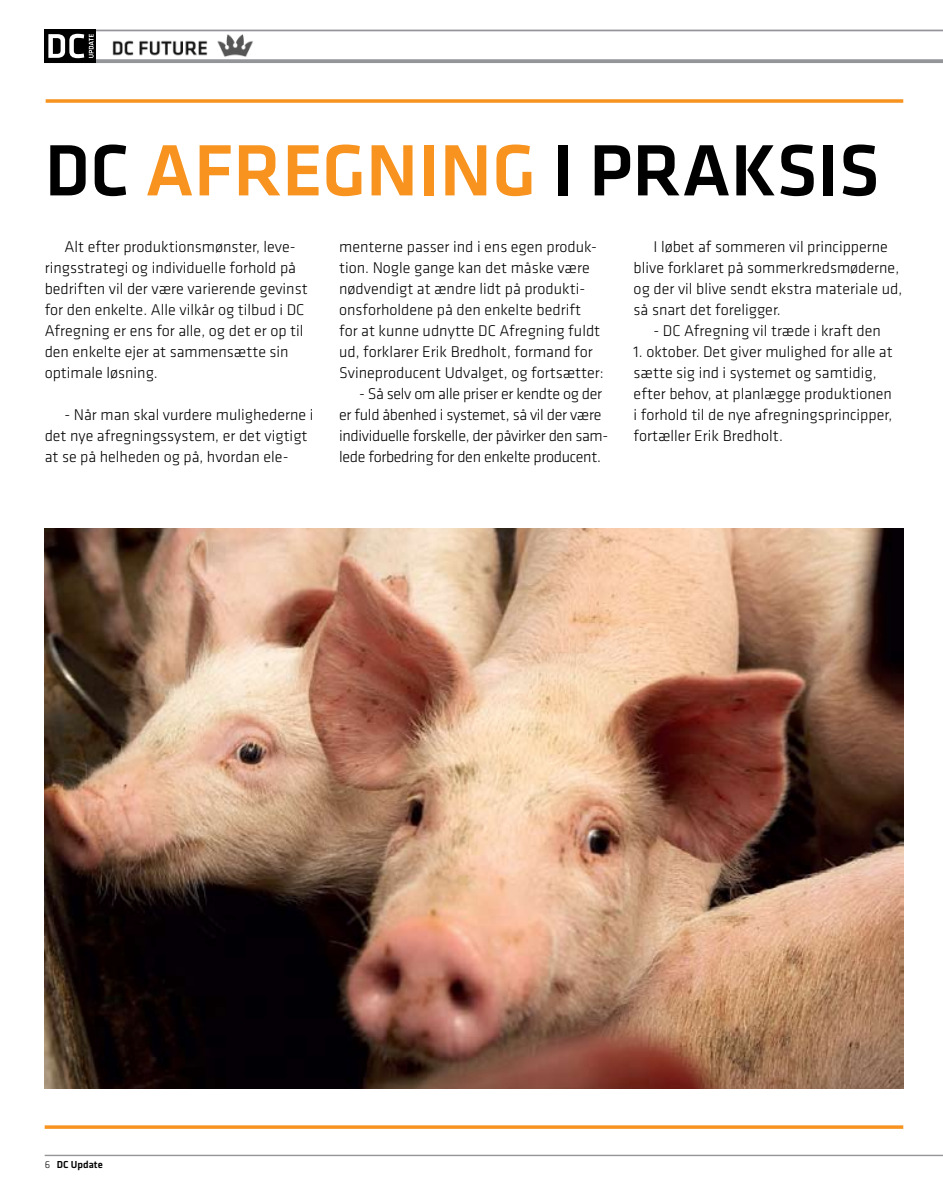
<style>
.page{position:relative;width:943px;height:1191px;background:#fff}
.page>*{position:absolute;margin:0;border:0;box-sizing:border-box;transform-origin:0 0}
.t1{font:500 75.25px "Klavika";color:#000}
.t2{font:300 16.1px/21px "Klavika";color:#000}
.t3{font:300 16.1px/21px "Klavika";letter-spacing:-.02em;color:#000}
.t4{font:500 10.5px "Klavika";color:#000}
.s1{color:#f7931e}
.s2{font-weight:300}
</style>
<div class="page">
<hr style="left:45px;top:1154px;width:898px;height:2px;background:#939598">
<hr style="left:45px;top:30px;width:898px;height:1px;background:#939598">
<hr style="left:45px;top:60px;width:898px;height:3px;background:#939598">
<div style="left:45px;top:30px;width:51px;height:33px;background:#000"></div>
<svg style="left:48px;top:34px;width:46px;height:24px"></svg>
<hr style="left:45px;top:1125px;width:858px;height:3px;background:#f7931e">
<img style="left:113px;top:34px;width:140px;height:23px">
<svg style="left:46px;top:99px;width:857px;height:4px;background:#f7a039"></svg>
<img style="left:45px;top:528px;width:858px;height:560px">
<h1 class="t1" style="left:45px;top:129px;width:829px">DC <span class="s1">AFREGNING</span> I PRAKSIS</h1>
<p class="t2" style="left:45px;top:236px;width:264px;text-indent:20px">Alt efter produktionsmønster, leve&shy;ringsstrategi og individuelle forhold på bedriften vil der være varierende gevinst for den enkelte. Alle vilkår og tilbud i DC Afregning er ens for alle, og det er op til den enkelte ejer at sammensætte sin optimale løsning.</p>
<p class="t2" style="left:45px;top:404px;width:270px;text-indent:20px">- Når man skal vurdere mulighederne i det nye afregningssystem, er det vigtigt at se på helheden og på, hvordan ele-</p>
<p class="t2" style="left:339px;top:236px;width:266px">menterne passer ind i ens egen produk&shy;tion. Nogle gange kan det måske være nødvendigt at ændre lidt på produkti&shy;onsforholdene på den enkelte bedrift for at kunne udnytte DC Afregning fuldt ud, forklarer Erik Bredholt, formand for Svineproducent Udvalget, og fortsætter:</p>
<p class="t3" style="left:339px;top:383px;width:270px;text-indent:20px">- Så selv om alle priser er kendte og der er fuld åbenhed i systemet, så vil der være individuelle forskelle, der påvirker den sam&shy;lede forbedring for den enkelte producent.</p>
<p class="t2" style="left:633px;top:236px;width:270px;text-indent:20px">I løbet af sommeren vil principperne blive forklaret på sommerkredsmøderne, og der vil blive sendt ekstra materiale ud, så snart det foreligger.</p>
<p class="t2" style="left:653px;top:320px;width:229px">- DC Afregning vil træde i kraft den</p>
<p class="t2" style="left:633px;top:341px;width:261px">1. oktober. Det giver mulighed for alle at sætte sig ind i systemet og samtidig, efter behov, at planlægge produktionen i forhold til de nye afregningsprincipper, fortæller Erik Bredholt.</p>
<p class="t4" style="left:45px;top:1159px;width:59px"><span class="s2">6</span> DC UPDATE</p>
</div>
